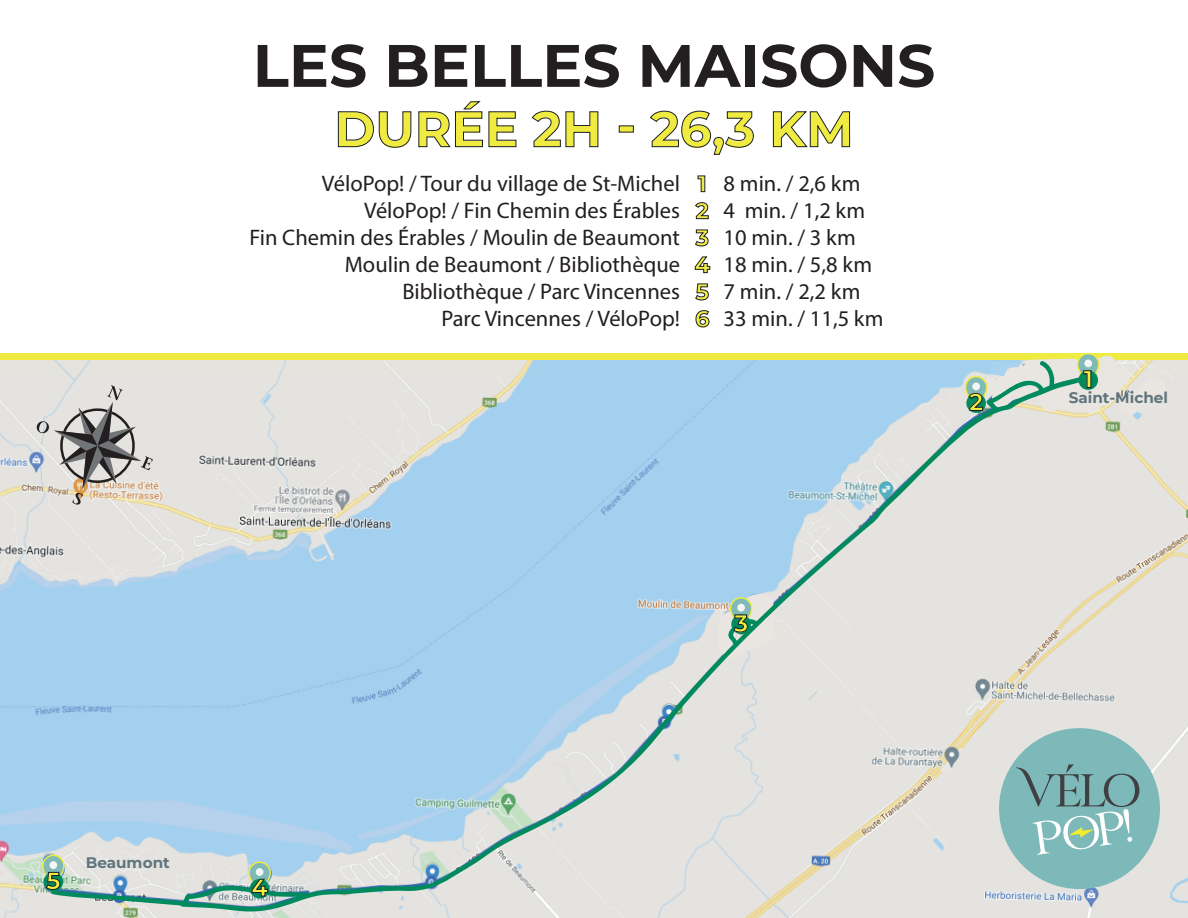
<style>
.page{position:relative;width:1188px;height:918px;background:#fff}
.page>*{position:absolute;margin:0;border:0;box-sizing:border-box;transform-origin:0 0}
.t1{font:700 59.85px "Montserrat";color:#231f20}
.t2{font:700 49.8px "Montserrat";color:#efeb41}
.t3{font:700 24px "Montserrat";color:#efeb41}
.t4{font:22.5px/27px "Myriad Pro";color:#231f20;text-align:right}
.t5{font:700 22.5px/27px "Montserrat";color:#efeb41}
.t6{font:700 15.3px "Montserrat";color:#60747d}
</style>
<div class="page">
<div style="left:0;top:354px;width:1188px;height:24px;background:#efeb41"></div>
<img style="left:0;top:360px;width:1188px;height:558px">
<svg style="left:338px;top:111px;width:73px;height:37px"></svg>
<svg style="left:418px;top:101px;width:65px;height:46px"></svg>
<svg style="left:489px;top:111px;width:27px;height:36px"></svg>
<svg style="left:532px;top:111px;width:66px;height:36px"></svg>
<div style="left:619px;top:126px;width:15px;height:6px;border:1px solid #1d2124"></div>
<svg style="left:650px;top:111px;width:104px;height:44px"></svg>
<svg style="left:773px;top:111px;width:77px;height:36px"></svg>
<svg style="left:698px;top:176px;width:7px;height:16px"></svg>
<svg style="left:695px;top:202px;width:14px;height:17px"></svg>
<svg style="left:695px;top:230px;width:14px;height:16px"></svg>
<svg style="left:695px;top:257px;width:15px;height:16px"></svg>
<svg style="left:695px;top:284px;width:14px;height:16px"></svg>
<svg style="left:696px;top:310px;width:13px;height:17px"></svg>
<div style="left:999px;top:728px;width:161px;height:161px;background:#7eb9b9;border-radius:50%"></div>
<svg style="left:1098px;top:773px;width:41px;height:73px"></svg>
<svg style="left:36px;top:385px;width:117px;height:120px;background:#bfbcb7"></svg>
<svg style="left:179px;top:373px;width:919px;height:539px;background:#c2d7e1"></svg>
<div style="left:1077px;top:353px;width:22px;height:31px;border:2px solid #efeb43;border-radius:11px"></div>
<svg style="left:964px;top:356px;width:205px;height:65px;background:#c4d5c2"></svg>
<svg style="left:715px;top:592px;width:63px;height:72px;background:#b5cec3"></svg>
<svg style="left:249px;top:862px;width:21px;height:30px"></svg>
<div style="left:248px;top:861px;width:23px;height:32px;border:2px solid #efeb43;border-radius:11px"></div>
<div style="left:256px;top:868px;width:7px;height:8px;background:#f4f5f5;border-radius:50%"></div>
<svg style="left:43px;top:855px;width:21px;height:30px"></svg>
<div style="left:42px;top:855px;width:23px;height:31px;border:2px solid #efeb43;border-radius:11px"></div>
<div style="left:49px;top:861px;width:8px;height:8px;background:#f4f5f5;border-radius:50%"></div>
<div style="left:44px;top:872px;width:19px;height:20px;background:#008a5e;border-radius:50%"></div>
<svg style="left:46px;top:872px;width:264px;height:36px;background:#a0c2ba"></svg>
<h1 class="t1" style="left:253px;top:22px;width:684px">LES BELLES MAISONS</h1>
<h2 class="t2" style="left:334px;top:93px;width:521px">DURÉE 2H - 26,3 KM</h2>
<p class="t4" style="left:249px;top:169px;width:432px">VéloPop! / Tour du village de St-Michel VéloPop! / Fin Chemin des Érables<br>Fin Chemin des Érables / Moulin de Beaumont Moulin de Beaumont / Bibliothèque Bibliothèque / Parc Vincennes<br>Parc Vincennes / VéloPop!</p>
<p class="t4" style="left:724px;top:170px;width:162px;text-align:left">8 min. / 2,6 km<br>4 min. / 1,2 km<br>10 min. / 3 km<br>18 min. / 5,8 km<br>7 min. / 2,2 km<br>33 min. / 11,5 km</p>
<p class="t5" style="left:695px;top:169px;width:17px">1<br>2<br>3<br>4<br>5<br>6</p>
<p class="t3" style="left:969px;top:385px;width:16px">2</p>
<p class="t3" style="left:734px;top:606px;width:16px">3</p>
<p class="t3" style="left:1084px;top:362px;width:11px">1</p>
<p class="t6" style="left:1069px;top:387px;width:101px">Saint-Michel</p>
<p class="t6" style="left:86px;top:852px;width:86px">Beaumont</p>
<p class="t3" style="left:46px;top:863px;width:16px">5</p>
<p class="t3" style="left:251px;top:870px;width:18px">4</p>
</div>
